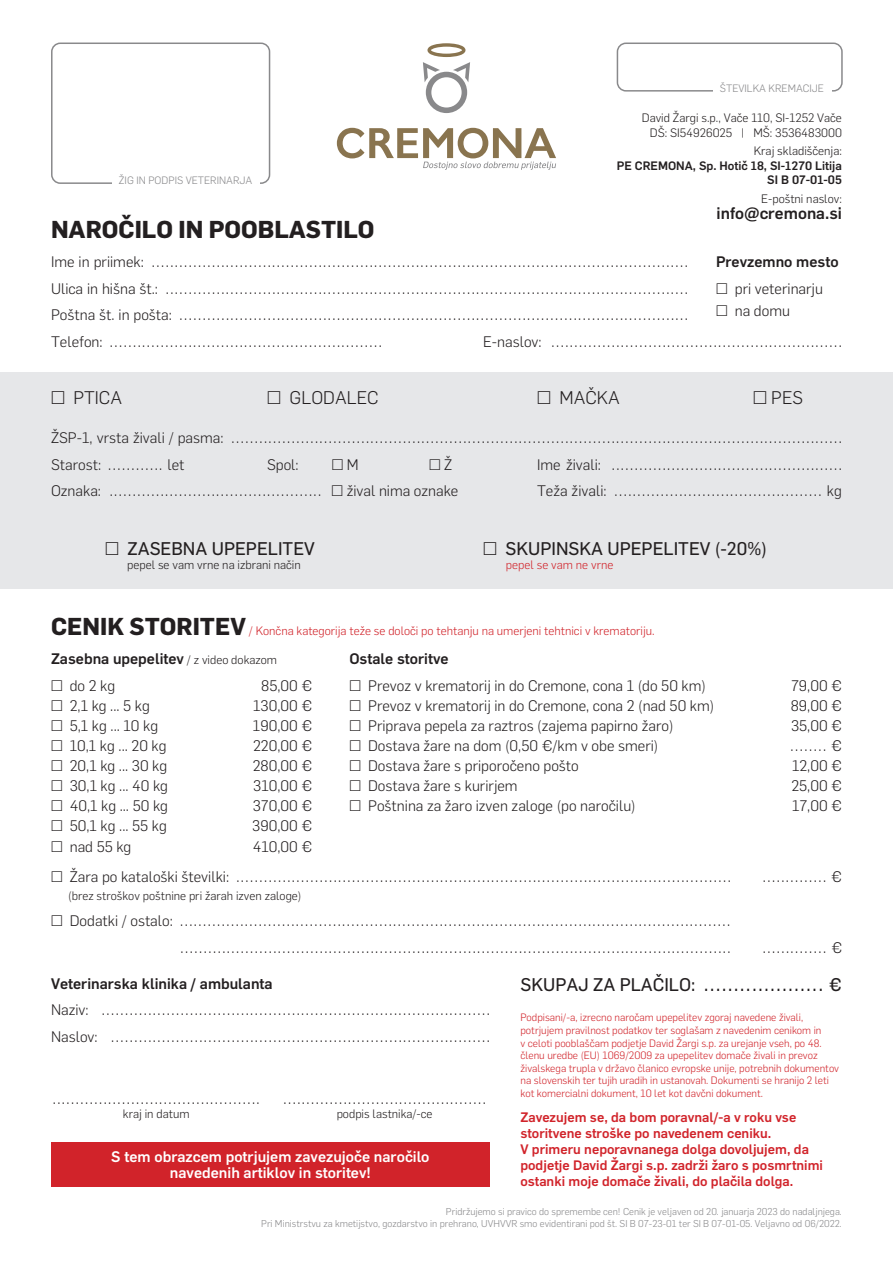
<style>
.page{position:relative;width:893px;height:1263px;background:#fff}
.page>*{position:absolute;margin:0;border:0;box-sizing:border-box;transform-origin:0 0}
.t1{font:700 24px "Flama";color:#231f20}
.t2{font:18px "Flama Basic";color:#231f20}
.t3{font:300 18px "Flama";color:#231f20}
.t4{font:500 16.35px "Flama";color:#231f20}
.t5{font:300 15px "Flama";color:#231f20}
.t6{font:500 15px "Flama";color:#231f20}
.t7{font:500 15px/16.5px "Flama";color:#fff;text-align:center}
.t8{font:500 13.5px/16.2px "Flama";color:#d1232a}
.t9{font:300 12px "Flama";color:#231f20}
.t10{font:300 12px "Flama";color:#d1232a}
.t11{font:500 12px/14.4px "Flama";color:#231f20;text-align:right}
.t12{font:300 10.5px/12.6px "Flama";color:#d1232a}
.t13{font:300 10.5px "Flama";color:#89898b}
.t14{font:300 9.75px/11.7px "Flama";color:#89898b;text-align:right}
.s1{font-weight:300}
.s2{font-family:"Flama";font-weight:300}
.s3{font-weight:700;font-size:24px;color:#231f20}
.s4{font-weight:300;font-size:12px}
</style>
<div class="page">
<div style="left:0;top:372px;width:893px;height:217px;background:#e6e7e9"></div>
<svg style="left:423px;top:43px;width:47px;height:70px"></svg>
<svg style="left:337px;top:128px;width:219px;height:42px"></svg>
<div style="left:51px;top:43px;width:219px;height:141px;border:2px solid #89898b;border-radius:9px"></div>
<div style="left:617px;top:43px;width:226px;height:49px;border:2px solid #89898b;border-radius:9px"></div>
<div style="left:112px;top:169px;width:148px;height:15px;background:#fff"></div>
<div style="left:713px;top:77px;width:118px;height:15px;background:#fff"></div>
<div style="left:51px;top:1142px;width:439px;height:44px;background:#d1232a"></div>
<p class="t13" style="left:720px;top:81px;width:106px">ŠTEVILKA KREMACIJE</p>
<p class="t9" style="left:642px;top:110px;width:202px">David Žargi s.p., Vače 110, SI-1252 Vače</p>
<p class="t9" style="left:650px;top:124px;width:194px">DŠ: SI54926025 | MŠ: 3536483000</p>
<p class="t11" style="left:617px;top:143px;width:227px"><span class="s1">Kraj skladiščenja:<br></span>PE CREMONA, Sp. Hotič 18, SI-1270 Litija<br>SI B 07-01-05</p>
<p class="t9" style="left:761px;top:191px;width:82px">E-poštni naslov:</p>
<p class="t4" style="left:717px;top:201px;width:127px">info@cremona.si</p>
<p class="t5" style="left:51px;top:252px;width:638px">Ime in priimek: ....................................................................................................................</p>
<p class="t5" style="left:51px;top:278px;width:638px">Ulica in hišna št.: .................................................................................................................</p>
<p class="t5" style="left:51px;top:305px;width:638px">Poštna št. in pošta: ..............................................................................................................</p>
<p class="t13" style="left:119px;top:173px;width:135px">ŽIG IN PODPIS VETERINARJA</p>
<p class="t1" style="left:51px;top:212px;width:325px">NAROČILO IN POOBLASTILO</p>
<p class="t6" style="left:716px;top:251px;width:124px">Prevzemno mesto</p>
<p class="t5" style="left:716px;top:278px;width:108px">□ pri veterinarju</p>
<p class="t5" style="left:716px;top:301px;width:75px">□ na domu</p>
<p class="t5" style="left:51px;top:331px;width:332px">Telefon: ...........................................................</p>
<p class="t5" style="left:483px;top:331px;width:360px">E-naslov: ...............................................................</p>
<p class="t3" style="left:51px;top:385px;width:73px">□ PTICA</p>
<p class="t3" style="left:267px;top:385px;width:113px">□ GLODALEC</p>
<p class="t3" style="left:537px;top:385px;width:84px">□ MAČKA</p>
<p class="t3" style="left:753px;top:385px;width:52px">□ PES</p>
<p class="t5" style="left:51px;top:428px;width:792px">ŽSP-1, vrsta živali / pasma: ....................................................................................................................................</p>
<p class="t5" style="left:51px;top:454px;width:135px">Starost: ............ let</p>
<p class="t5" style="left:267px;top:454px;width:33px">Spol:</p>
<p class="t5" style="left:332px;top:454px;width:29px">□ M</p>
<p class="t5" style="left:429px;top:454px;width:25px">□ Ž</p>
<p class="t5" style="left:537px;top:454px;width:306px">Ime živali: ..................................................</p>
<p class="t5" style="left:51px;top:481px;width:409px">Oznaka: .............................................. □ žival nima oznake</p>
<p class="t5" style="left:537px;top:481px;width:306px">Teža živali: ............................................. kg</p>
<p class="t2" style="left:105px;top:536px;width:211px"><span class="s2">□</span> ZASEBNA UPEPELITEV</p>
<p class="t2" style="left:483px;top:536px;width:285px"><span class="s2">□</span> SKUPINSKA UPEPELITEV (-20%)</p>
<p class="t9" style="left:127px;top:557px;width:175px">pepel se vam vrne na izbrani način</p>
<p class="t10" style="left:506px;top:557px;width:109px">pepel se vam ne vrne</p>
<p class="t10" style="left:51px;top:622px;width:605px"><span class="s3">CENIK STORITEV</span> / Končna kategorija teže se določi po tehtanju na umerjeni tehtnici v krematoriju.</p>
<p class="t6" style="left:51px;top:648px;width:228px">Zasebna upepelitev <span class="s4">/ z video dokazom</span></p>
<p class="t5" style="left:51px;top:675px;width:66px">□ do 2 kg</p>
<p class="t5" style="left:261px;top:675px;width:52px">85,00 €</p>
<p class="t5" style="left:51px;top:695px;width:100px">□ 2,1 kg ... 5 kg</p>
<p class="t5" style="left:253px;top:695px;width:60px">130,00 €</p>
<p class="t5" style="left:51px;top:715px;width:109px">□ 5,1 kg ... 10 kg</p>
<p class="t5" style="left:253px;top:715px;width:61px">190,00 €</p>
<p class="t5" style="left:51px;top:735px;width:117px">□ 10,1 kg ... 20 kg</p>
<p class="t5" style="left:253px;top:735px;width:61px">220,00 €</p>
<p class="t5" style="left:51px;top:755px;width:118px">□ 20,1 kg ... 30 kg</p>
<p class="t5" style="left:253px;top:755px;width:61px">280,00 €</p>
<p class="t5" style="left:51px;top:776px;width:119px">□ 30,1 kg ... 40 kg</p>
<p class="t5" style="left:253px;top:776px;width:60px">310,00 €</p>
<p class="t5" style="left:51px;top:796px;width:118px">□ 40,1 kg ... 50 kg</p>
<p class="t5" style="left:253px;top:796px;width:61px">370,00 €</p>
<p class="t5" style="left:51px;top:816px;width:117px">□ 50,1 kg ... 55 kg</p>
<p class="t5" style="left:252px;top:816px;width:61px">390,00 €</p>
<p class="t5" style="left:51px;top:836px;width:82px">□ nad 55 kg</p>
<p class="t5" style="left:253px;top:836px;width:61px">410,00 €</p>
<p class="t6" style="left:349px;top:648px;width:101px">Ostale storitve</p>
<p class="t5" style="left:349px;top:675px;width:358px">□ Prevoz v krematorij in do Cremone, cona 1 (do 50 km)</p>
<p class="t5" style="left:791px;top:675px;width:52px">79,00 €</p>
<p class="t5" style="left:349px;top:695px;width:367px">□ Prevoz v krematorij in do Cremone, cona 2 (nad 50 km)</p>
<p class="t5" style="left:791px;top:695px;width:53px">89,00 €</p>
<p class="t5" style="left:349px;top:715px;width:326px">□ Priprava pepela za raztros (zajema papirno žaro)</p>
<p class="t5" style="left:791px;top:715px;width:52px">35,00 €</p>
<p class="t5" style="left:349px;top:735px;width:311px">□ Dostava žare na dom (0,50 €/km v obe smeri)</p>
<p class="t5" style="left:791px;top:735px;width:53px">........ €</p>
<p class="t5" style="left:349px;top:755px;width:231px">□ Dostava žare s priporočeno pošto</p>
<p class="t5" style="left:792px;top:755px;width:51px">12,00 €</p>
<p class="t5" style="left:349px;top:776px;width:170px">□ Dostava žare s kurirjem</p>
<p class="t5" style="left:791px;top:776px;width:52px">25,00 €</p>
<p class="t5" style="left:349px;top:796px;width:288px">□ Poštnina za žaro izven zaloge (po naročilu)</p>
<p class="t5" style="left:792px;top:796px;width:51px">17,00 €</p>
<p class="t5" style="left:51px;top:866px;width:681px">□ Žara po kataloški številki: ...........................................................................................................</p>
<p class="t5" style="left:763px;top:866px;width:81px">.............. €</p>
<p class="t9" style="left:68px;top:887px;width:235px">(brez stroškov poštnine pri žarah izven zaloge)</p>
<p class="t5" style="left:51px;top:911px;width:681px">□ Dodatki / ostalo: .......................................................................................................................</p>
<p class="t5" style="left:181px;top:937px;width:552px">.......................................................................................................................</p>
<p class="t5" style="left:763px;top:937px;width:81px">.............. €</p>
<p class="t2" style="left:520px;top:972px;width:323px">SKUPAJ ZA PLAČILO: .................... €</p>
<p class="t6" style="left:51px;top:972px;width:223px">Veterinarska klinika / ambulanta</p>
<p class="t5" style="left:51px;top:999px;width:440px">Naziv: ....................................................................................</p>
<p class="t5" style="left:51px;top:1026px;width:440px">Naslov: ..................................................................................</p>
<p class="t12" style="left:520px;top:1011px;width:320px">Podpisani/-a, izrecno naročam upepelitev zgoraj navedene živali, potrjujem pravilnost podatkov ter soglašam z navedenim cenikom in<br>v celoti pooblaščam podjetje David Žargi s.p. za urejanje vseh, po 48. členu uredbe (EU) 1069/2009 za upepelitev domače živali in prevoz živalskega trupla v državo članico evropske unije, potrebnih dokumentov na slovenskih ter tujih uradih in ustanovah. Dokumenti se hranijo 2 leti kot komercialni dokument, 10 let kot davčni dokument.</p>
<p class="t8" style="left:520px;top:1108px;width:304px">Zavezujem se, da bom poravnal/-a v roku vse storitvene stroške po navedenem ceniku.<br>V primeru neporavnanega dolga dovoljujem, da podjetje David Žargi s.p. zadrži žaro s posmrtnimi ostanki moje domače živali, do plačila dolga.</p>
<p class="t5" style="left:53px;top:1088px;width:209px">.............................................</p>
<p class="t9" style="left:123px;top:1106px;width:68px">kraj in datum</p>
<p class="t5" style="left:283px;top:1088px;width:204px">............................................</p>
<p class="t9" style="left:337px;top:1106px;width:97px">podpis lastnika/-ce</p>
<p class="t7" style="left:111px;top:1147px;width:320px">S tem obrazcem potrjujem zavezujoče naročilo navedenih artiklov in storitev!</p>
<p class="t14" style="left:261px;top:1205px;width:582px">Pridržujemo si pravico do spremembe cen! Cenik je veljaven od 20. januarja 2023 do nadaljnjega.<br>Pri Ministrstvu za kmetijstvo, gozdarstvo in prehrano, UVHVVR smo evidentirani pod št. SI B 07-23-01 ter SI B 07-01-05. Veljavno od 06/2022.</p>
</div>
